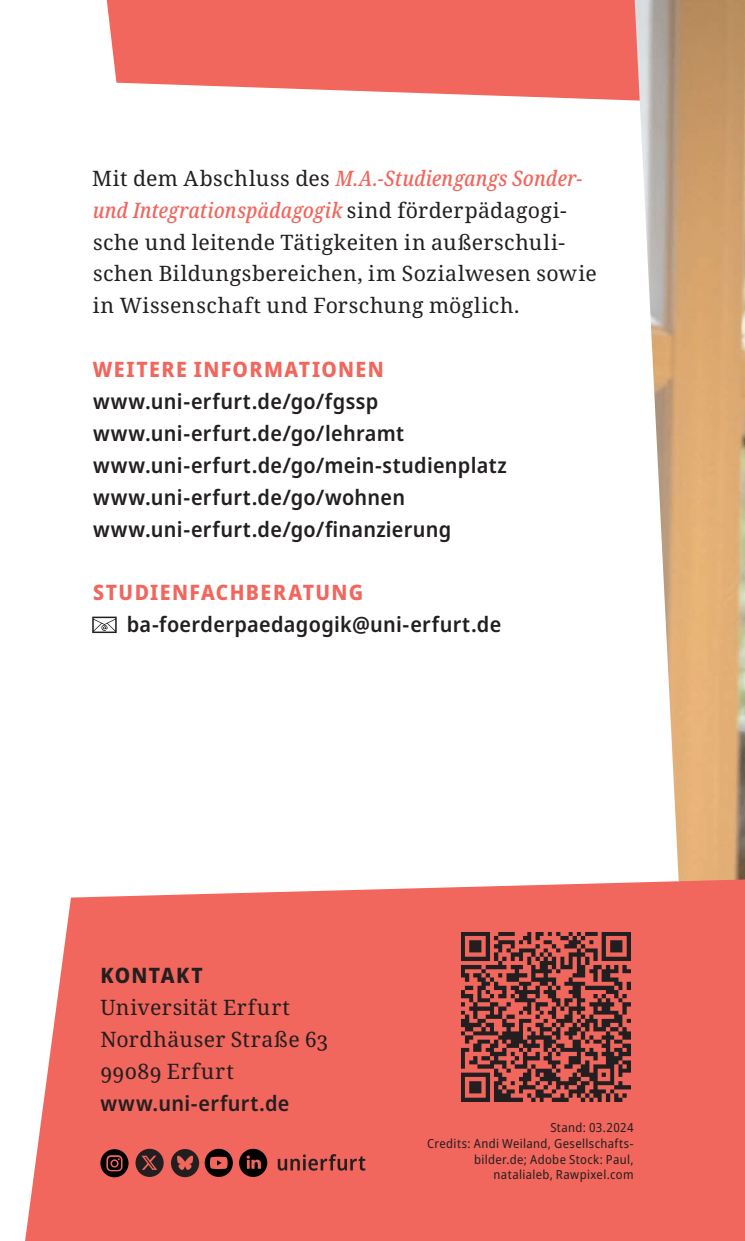
<style>
.page{position:relative;width:745px;height:1241px;background:#fff}
.page>*{position:absolute;margin:0;border:0;box-sizing:border-box;transform-origin:0 0}
.t1{font:21.25px/32px "Noto Serif";letter-spacing:.02em;color:#231f20}
.t2{font:600 semi-condensed 21.25px/32px "Noto Sans";letter-spacing:.015em;color:#231f20}
.t3{font:800 semi-condensed 21.25px "Noto Sans";letter-spacing:.065em;color:#f1665d}
.t4{font:800 semi-condensed 21.25px "Noto Sans";letter-spacing:.06em;color:#231f20}
.t5{font:semi-condensed 12.5px/15.5px "Noto Sans";letter-spacing:.03em;color:#231f20;text-align:right}
.s1{font-weight:500;font-style:italic;font-stretch:condensed;color:#f1665d}
</style>
<div class="page">
<svg style="left:107px;top:0;width:527px;height:101px;background:#f2756d"></svg>
<img style="left:634px;top:0;width:110px;height:879px">
<svg style="left:25px;top:879px;width:719px;height:361px;background:#f17067"></svg>
<img style="left:461px;top:932px;width:169px;height:169px">
<svg style="left:92px;top:616px;width:25px;height:17px"></svg>
<svg style="left:100px;top:1148px;width:28px;height:29px"></svg>
<svg style="left:277px;top:1153px;width:88px;height:17px"></svg>
<svg style="left:135px;top:1148px;width:28px;height:28px"></svg>
<svg style="left:171px;top:1148px;width:62px;height:28px;background:#7f3a36"></svg>
<svg style="left:239px;top:1148px;width:28px;height:28px"></svg>
<p class="t1" style="left:92px;top:163px;width:506px">Mit dem Abschluss des <span class="s1">M.A.-Studiengangs Sonder&shy;und Integrationspädagogik</span> sind förderpädagogi&shy;sche und leitende Tätigkeiten in außerschuli&shy;schen Bildungsbereichen, im Sozialwesen sowie in Wissenschaft und Forschung möglich.</p>
<p class="t3" style="left:93px;top:354px;width:292px">WEITERE INFORMATIONEN</p>
<p class="t2" style="left:93px;top:386px;width:415px">www.uni-erfurt.de/go/fgssp www.uni-erfurt.de/go/lehramt www.uni-erfurt.de/go/mein-studienplatz www.uni-erfurt.de/go/wohnen www.uni-erfurt.de/go/finanzierung</p>
<p class="t3" style="left:93px;top:577px;width:271px">STUDIENFACHBERATUNG</p>
<p class="t2" style="left:127px;top:609px;width:376px">ba-foerderpaedagogik@uni-erfurt.de</p>
<p class="t4" style="left:100px;top:959px;width:104px">KONTAKT</p>
<p class="t1" style="left:100px;top:991px;width:228px">Universität Erfurt<br>Nordhäuser Straße 63<br>99089 Erfurt</p>
<p class="t2" style="left:100px;top:1087px;width:190px">www.uni-erfurt.de</p>
<p class="t5" style="left:427px;top:1120px;width:208px">Stand: 03.2024<br>Credits: Andi Weiland, Gesellschafts&shy;bilder.de; Adobe Stock: Paul, natalialeb, Rawpixel.com</p>
</div>
